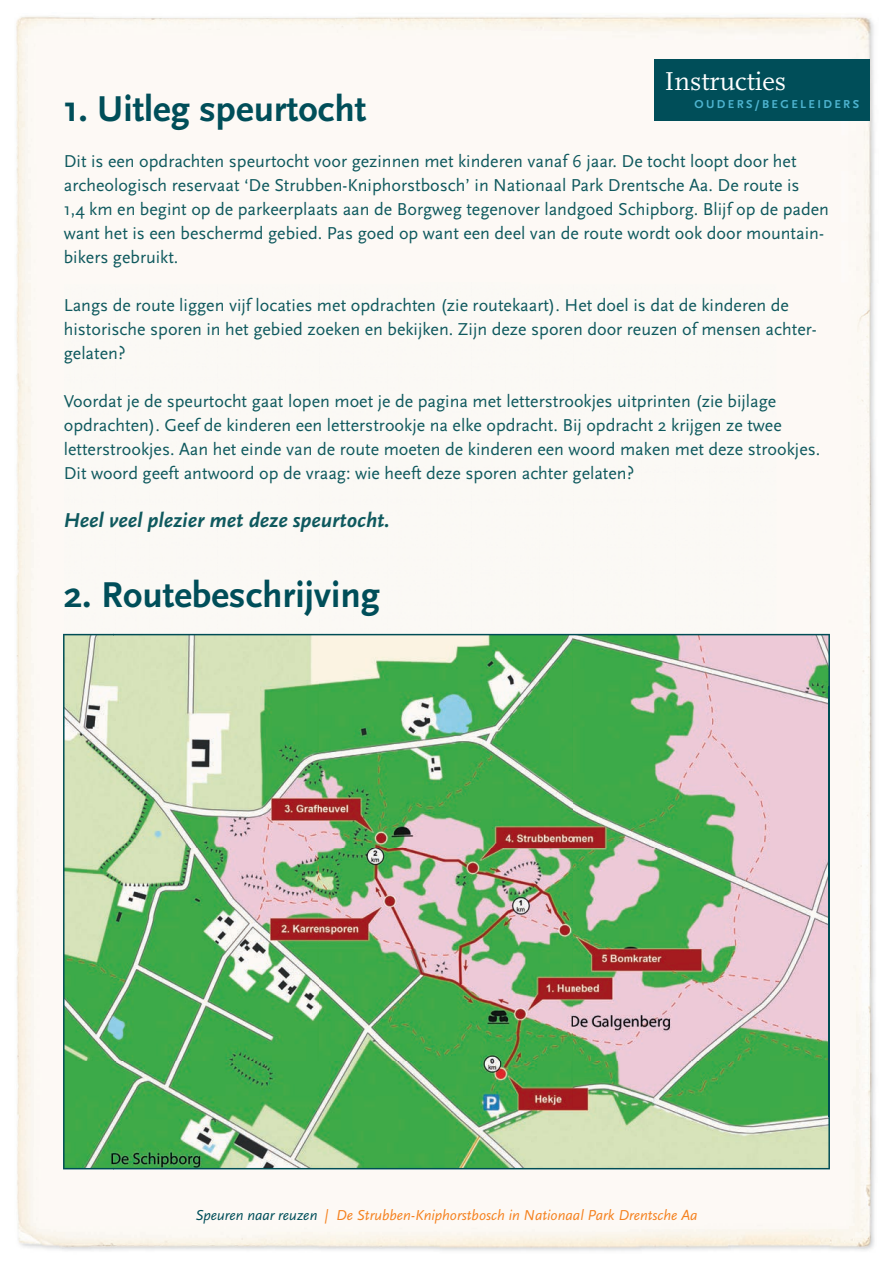
<style>
.page{position:relative;width:893px;height:1263px;background:#fff}
.page>*{position:absolute;margin:0;border:0;box-sizing:border-box;transform-origin:0 0}
.t1{font:700 37.5px "Scala Sans OT";color:#004e59}
.t2{font:27px "Scala";color:#fff}
.t3{font:italic 700 21px "Scala Sans OT";color:#0f595e}
.t4{font:18px/24px "Scala Sans OT";color:#0f595e}
.t5{font:italic 15px "Scala Sans OT";color:#f58220}
.t6{font:700 12px "Scala Sans OT";letter-spacing:.2em;color:#4db3cf}
.s1{color:#004e59}
</style>
<div class="page">
<img style="left:17px;top:1147px;width:858px;height:104px">
<img style="left:16px;top:16px;width:48px;height:1131px">
<div style="left:64px;top:16px;width:811px;height:267px;background:#fdf9f5"></div>
<div style="left:776px;top:283px;width:99px;height:377px;background:#fdf9f5"></div>
<img style="left:850px;top:660px;width:25px;height:487px">
<div style="left:654px;top:60px;width:216px;height:61px;background:#004e59"></div>
<img style="left:114px;top:687px;width:714px;height:429px">
<img style="left:63px;top:634px;width:51px;height:535px">
<img style="left:113px;top:1116px;width:717px;height:53px">
<img style="left:113px;top:634px;width:717px;height:53px">
<img style="left:828px;top:687px;width:2px;height:430px">
<h1 class="t1" style="left:64px;top:88px;width:304px">1. Uitleg speurtocht</h1>
<h2 class="t2" style="left:664px;top:67px;width:123px">Instructies</h2>
<p class="t6" style="left:695px;top:98px;width:166px">OUDERS/BEGELEIDERS</p>
<p class="t4" style="left:64px;top:149px;width:767px">Dit is een opdrachten speurtocht voor gezinnen met kinderen vanaf 6 jaar. De tocht loopt door het archeologisch reservaat ‘De Strubben-Kniphorstbosch’ in Nationaal Park Drentsche Aa. De route is<br>1,4 km en begint op de parkeerplaats aan de Borgweg tegenover landgoed Schipborg. Blijf op de paden want het is een beschermd gebied. Pas goed op want een deel van de route wordt ook door mountain&shy;bikers gebruikt.</p>
<p class="t4" style="left:64px;top:293px;width:755px">Langs de route liggen vijf locaties met opdrachten (zie routekaart). Het doel is dat de kinderen de historische sporen in het gebied zoeken en bekijken. Zijn deze sporen door reuzen of mensen achter&shy;gelaten?</p>
<p class="t4" style="left:64px;top:389px;width:758px">Voordat je de speurtocht gaat lopen moet je de pagina met letterstrookjes uitprinten (zie bijlage opdrachten). Geef de kinderen een letterstrookje na elke opdracht. Bij opdracht 2 krijgen ze twee letterstrookjes. Aan het einde van de route moeten de kinderen een woord maken met deze strookjes.<br>Dit woord geeft antwoord op de vraag: wie heeft deze sporen achter gelaten?</p>
<p class="t3" style="left:64px;top:508px;width:328px">Heel veel plezier met deze speurtocht.</p>
<h1 class="t1" style="left:64px;top:574px;width:318px">2. Routebeschrijving</h1>
<p class="t5" style="left:195px;top:1207px;width:504px"><span class="s1">Speuren naar reuzen</span> | De Strubben-Kniphorstbosch in Nationaal Park Drentsche Aa</p>
</div>
